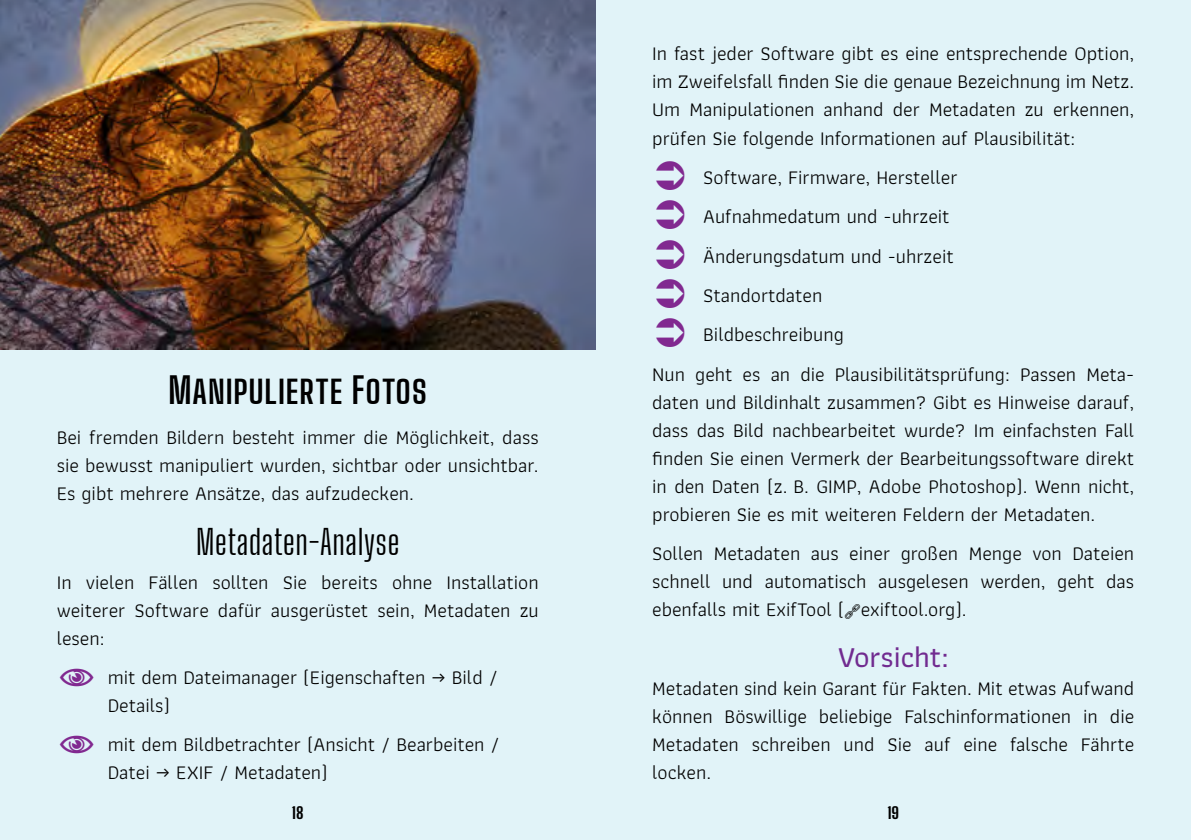
<style>
.page{position:relative;width:1191px;height:840px;background:#fff}
.page>*{position:absolute;margin:0;border:0;box-sizing:border-box;transform-origin:0 0}
.t1{font:700 36px "Big Shoulders Display";letter-spacing:.02em;color:#000}
.t2{font:34px "Big Shoulders Display";letter-spacing:.015em;color:#000}
.t3{font:500 30px "Athiti";color:#712b90}
.t4{font:20px/28px "Athiti";color:#000;text-align:justify}
.t5{font:800 16px "Big Shoulders Display";color:#000}
</style>
<div class="page">
<div style="left:595px;top:0;width:596px;height:839px;background:#e1f3f8"></div>
<div style="left:0;top:0;width:595px;height:839px;background:#e1f3f8"></div>
<img style="left:0;top:0;width:595px;height:349px">
<h1 class="t1" style="left:168px;top:366px;width:260px">Manipulierte Fotos</h1>
<p class="t4" style="left:57px;top:423px;width:483px">Bei fremden Bildern besteht immer die Möglichkeit, dass sie bewusst manipuliert wurden, sichtbar oder unsichtbar.<br>Es gibt mehrere Ansätze, das aufzudecken.</p>
<h2 class="t2" style="left:196px;top:520px;width:205px">Metadaten-Analyse</h2>
<p class="t4" style="left:57px;top:568px;width:483px">In vielen Fällen sollten Sie bereits ohne Installation weiterer Software dafür ausgerüstet sein, Metadaten zu lesen:</p>
<p class="t4" style="left:108px;top:663px;width:392px">mit dem Dateimanager (Eigenschaften → Bild /<br>Details)</p>
<p class="t4" style="left:108px;top:730px;width:394px">mit dem Bildbetrachter (Ansicht / Bearbeiten /<br>Datei → EXIF / Metadaten)</p>
<p class="t4" style="left:652px;top:40px;width:483px">In fast jeder Software gibt es eine entsprechende Option, im Zweifelsfall finden Sie die genaue Bezeichnung im Netz.<br>Um Manipulationen anhand der Metadaten zu erkennen, prüfen Sie folgende Informationen auf Plausibilität:</p>
<p class="t4" style="left:703px;top:163px;width:256px">Software, Firmware, Hersteller</p>
<p class="t4" style="left:703px;top:203px;width:248px">Aufnahmedatum und -uhrzeit</p>
<p class="t4" style="left:703px;top:242px;width:252px">Änderungsdatum und -uhrzeit</p>
<p class="t4" style="left:703px;top:281px;width:121px">Standortdaten</p>
<p class="t4" style="left:703px;top:321px;width:142px">Bildbeschreibung</p>
<p class="t4" style="left:652px;top:360px;width:483px">Nun geht es an die Plausibilitätsprüfung: Passen Meta-</p>
<p class="t4" style="left:652px;top:388px;width:483px">daten und Bildinhalt zusammen? Gibt es Hinweise darauf, dass das Bild nachbearbeitet wurde? Im einfachsten Fall finden Sie einen Vermerk der Bearbeitungssoftware direkt in den Daten (z. B. GIMP, Adobe Photoshop). Wenn nicht, probieren Sie es mit weiteren Feldern der Metadaten.</p>
<p class="t4" style="left:652px;top:539px;width:483px">Sollen Metadaten aus einer großen Menge von Dateien schnell und automatisch ausgelesen werden, geht das ebenfalls mit ExifTool ( exiftool.org).</p>
<h3 class="t3" style="left:837px;top:634px;width:113px">Vorsicht:</h3>
<p class="t4" style="left:652px;top:674px;width:483px">Metadaten sind kein Garant für Fakten. Mit etwas Aufwand können Böswillige beliebige Falschinformationen in die Metadaten schreiben und Sie auf eine falsche Fährte locken.</p>
<p class="t5" style="left:292px;top:801px;width:13px">18</p>
<p class="t5" style="left:887px;top:801px;width:13px">19</p>
</div>
